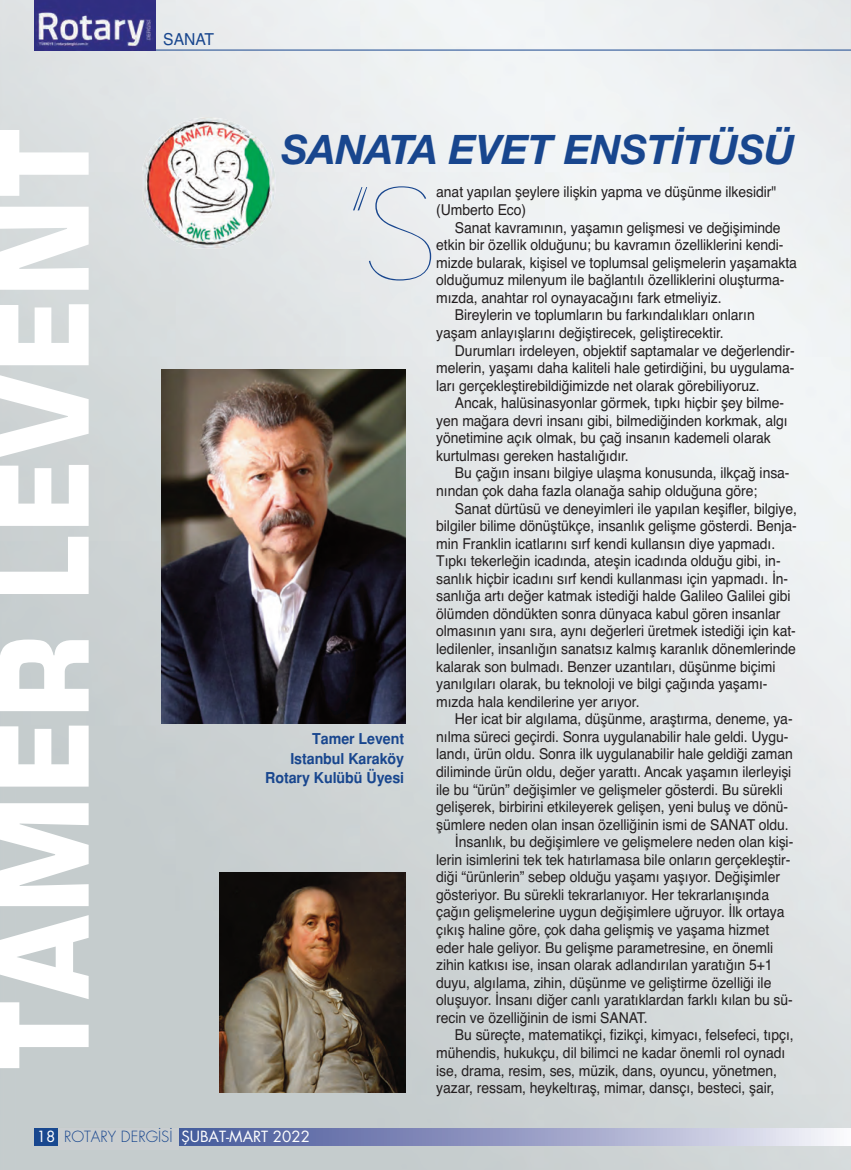
<style>
.page{position:relative;width:851px;height:1170px;background:#fff}
.page>*{position:absolute;margin:0;border:0;box-sizing:border-box;transform-origin:0 0}
.t1{font:900 135px "Eurostile";letter-spacing:.025em;color:#fff;scale:.92 1}
.t2{font:300 125.55px "Elle Nova C Ultra";color:#18468e}
.t3{font:italic 700 40.65px "Helveticam New";letter-spacing:-.005em;color:#18468e}
.t4{font:16.5px "Helvetica";letter-spacing:-.005em;color:#18468e;scale:.95 1}
.t5{font:15px/17.5px "Helvetica";letter-spacing:-.005em;color:#231f20;scale:.93 1}
.t6{font:700 15px/19.5px "Helveticam";letter-spacing:-.005em;color:#18468e;text-align:right;scale:.95 1}
.t7{font:15px "Futura Bookm";color:#fff}
.s1{font-size:120.75px}
.s2{font-family:"Futura Lightm";color:#18468e}
</style>
<div class="page">
<img style="left:0;top:0;width:851px;height:1169px">
<svg style="left:850px;top:1127px;width:1px;height:17px"></svg>
<hr style="left:34px;top:50px;width:80px;height:1px;background:#18468e">
<hr style="left:146px;top:50px;width:704px;height:1px;background:#18468e">
<svg style="left:34px;top:1127px;width:816px;height:17px;background:#97a0c5"></svg>
<div style="left:58px;top:1127px;width:120px;height:22px;background:#caced0"></div>
<img style="left:34px;top:0;width:121px;height:50px">
<img style="left:162px;top:370px;width:244px;height:353px">
<img style="left:142px;top:117px;width:134px;height:131px">
<img style="left:219px;top:872px;width:186px;height:220px">
<h1 class="t1" style="left:-35px;top:1069px;width:1023px;rotate:-90deg">TAMER LEVENT</h1>
<p class="t4" style="left:163px;top:30px;width:55px">SANAT</p>
<h3 class="t3" style="left:281px;top:124px;width:514px">SANATA EVET ENSTİTÜSÜ</h3>
<h2 class="t2" style="left:353px;top:169px;width:85px">“<span class="s1">S</span></h2>
<p class="t5" style="left:436px;top:183px;width:367px">anat yapılan şeylere ilişkin yapma ve düşünme ilkesidir" (Umberto Eco)</p>
<p class="t5" style="left:455px;top:219px;width:351px">Sanat kavramının, yaşamın gelişmesi ve değişiminde</p>
<p class="t5" style="left:436px;top:236px;width:375px">etkin bir özellik olduğunu; bu kavramın özelliklerini kendi-</p>
<p class="t5" style="left:436px;top:254px;width:389px">mizde bularak, kişisel ve toplumsal gelişmelerin yaşamakta</p>
<p class="t5" style="left:436px;top:271px;width:376px">olduğumuz milenyum ile bağlantılı özelliklerini oluşturma-</p>
<p class="t5" style="left:436px;top:289px;width:308px">mızda, anahtar rol oynayacağını fark etmeliyiz.</p>
<p class="t5" style="left:455px;top:306px;width:324px">Bireylerin ve toplumların bu farkındalıkları onların</p>
<p class="t5" style="left:436px;top:324px;width:310px">yaşam anlayışlarını değiştirecek, geliştirecektir.</p>
<p class="t5" style="left:455px;top:341px;width:367px">Durumları irdeleyen, objektif saptamalar ve değerlendir-</p>
<p class="t5" style="left:436px;top:359px;width:386px">melerin, yaşamı daha kaliteli hale getirdiğini, bu uygulama-</p>
<p class="t5" style="left:436px;top:376px;width:349px">ları gerçekleştirebildiğimizde net olarak görebiliyoruz.</p>
<p class="t5" style="left:455px;top:394px;width:355px">Ancak, halüsinasyonlar görmek, tıpkı hiçbir şey bilme-</p>
<p class="t5" style="left:436px;top:412px;width:379px">yen mağara devri insanı gibi, bilmediğinden korkmak, algı</p>
<p class="t5" style="left:436px;top:429px;width:361px">yönetimine açık olmak, bu çağ insanın kademeli olarak</p>
<p class="t5" style="left:436px;top:447px;width:208px">kurtulması gereken hastalığıdır.</p>
<p class="t5" style="left:455px;top:464px;width:361px">Bu çağın insanı bilgiye ulaşma konusunda, ilkçağ insa-</p>
<p class="t5" style="left:436px;top:482px;width:346px">nından çok daha fazla olanağa sahip olduğuna göre;</p>
<p class="t5" style="left:455px;top:499px;width:369px">Sanat dürtüsü ve deneyimleri ile yapılan keşifler, bilgiye,</p>
<p class="t5" style="left:436px;top:517px;width:389px">bilgiler bilime dönüştükçe, insanlık gelişme gösterdi. Benja-</p>
<p class="t5" style="left:436px;top:534px;width:366px">min Franklin icatlarını sırf kendi kullansın diye yapmadı.</p>
<p class="t5" style="left:436px;top:552px;width:372px">Tıpkı tekerleğin icadında, ateşin icadında olduğu gibi, in-</p>
<p class="t5" style="left:436px;top:570px;width:380px">sanlık hiçbir icadını sırf kendi kullanması için yapmadı. İn-</p>
<p class="t5" style="left:436px;top:587px;width:382px">sanlığa artı değer katmak istediği halde Galileo Galilei gibi</p>
<p class="t5" style="left:436px;top:605px;width:371px">ölümden döndükten sonra dünyaca kabul gören insanlar</p>
<p class="t5" style="left:436px;top:622px;width:388px">olmasının yanı sıra, aynı değerleri üretmek istediği için kat-</p>
<p class="t5" style="left:436px;top:640px;width:388px">ledilenler, insanlığın sanatsız kalmış karanlık dönemlerinde</p>
<p class="t5" style="left:436px;top:657px;width:366px">kalarak son bulmadı. Benzer uzantıları, düşünme biçimi</p>
<p class="t5" style="left:436px;top:675px;width:357px">yanılgıları olarak, bu teknoloji ve bilgi çağında yaşamı-</p>
<p class="t5" style="left:436px;top:692px;width:220px">mızda hala kendilerine yer arıyor.</p>
<p class="t5" style="left:455px;top:710px;width:364px">Her icat bir algılama, düşünme, araştırma, deneme, ya-</p>
<p class="t5" style="left:436px;top:727px;width:380px">nılma süreci geçirdi. Sonra uygulanabilir hale geldi. Uygu-</p>
<p class="t5" style="left:436px;top:745px;width:385px">landı, ürün oldu. Sonra ilk uygulanabilir hale geldiği zaman</p>
<p class="t5" style="left:436px;top:763px;width:383px">diliminde ürün oldu, değer yarattı. Ancak yaşamın ilerleyişi</p>
<p class="t5" style="left:436px;top:780px;width:374px">ile bu “ürün” değişimler ve gelişmeler gösterdi. Bu sürekli</p>
<p class="t5" style="left:436px;top:798px;width:380px">gelişerek, birbirini etkileyerek gelişen, yeni buluş ve dönü-</p>
<p class="t5" style="left:436px;top:815px;width:380px">şümlere neden olan insan özelliğinin ismi de SANAT oldu.</p>
<p class="t5" style="left:455px;top:833px;width:365px">İnsanlık, bu değişimlere ve gelişmelere neden olan kişi-</p>
<p class="t5" style="left:436px;top:850px;width:382px">lerin isimlerini tek tek hatırlamasa bile onların gerçekleştir-</p>
<p class="t5" style="left:436px;top:868px;width:371px">diği “ürünlerin” sebep olduğu yaşamı yaşıyor. Değişimler</p>
<p class="t5" style="left:436px;top:885px;width:359px">gösteriyor. Bu sürekli tekrarlanıyor. Her tekrarlanışında</p>
<p class="t5" style="left:436px;top:903px;width:376px">çağın gelişmelerine uygun değişimlere uğruyor. İlk ortaya</p>
<p class="t5" style="left:436px;top:921px;width:359px">çıkış haline göre, çok daha gelişmiş ve yaşama hizmet</p>
<p class="t5" style="left:436px;top:938px;width:364px">eder hale geliyor. Bu gelişme parametresine, en önemli</p>
<p class="t5" style="left:436px;top:956px;width:363px">zihin katkısı ise, insan olarak adlandırılan yaratığın 5+1</p>
<p class="t5" style="left:436px;top:973px;width:362px">duyu, algılama, zihin, düşünme ve geliştirme özelliği ile</p>
<p class="t5" style="left:436px;top:991px;width:385px">oluşuyor. İnsanı diğer canlı yaratıklardan farklı kılan bu sü-</p>
<p class="t5" style="left:436px;top:1008px;width:229px">recin ve özelliğinin de ismi SANAT.</p>
<p class="t5" style="left:455px;top:1026px;width:366px">Bu süreçte, matematikçi, fizikçi, kimyacı, felsefeci, tıpçı,</p>
<p class="t5" style="left:436px;top:1043px;width:377px">mühendis, hukukçu, dil bilimci ne kadar önemli rol oynadı</p>
<p class="t5" style="left:436px;top:1061px;width:368px">ise, drama, resim, ses, müzik, dans, oyuncu, yönetmen,</p>
<p class="t5" style="left:436px;top:1078px;width:365px">yazar, ressam, heykeltıraş, mimar, dansçı, besteci, şair,</p>
<p class="t6" style="left:265px;top:729px;width:148px">Tamer Levent<br>Istanbul Karaköy<br>Rotary Kulübü Üyesi</p>
<p class="t7" style="left:37px;top:1125px;width:274px">18 <span class="s2">ROTARY DERGİSİ</span> ŞUBAT-MART 2022</p>
</div>
